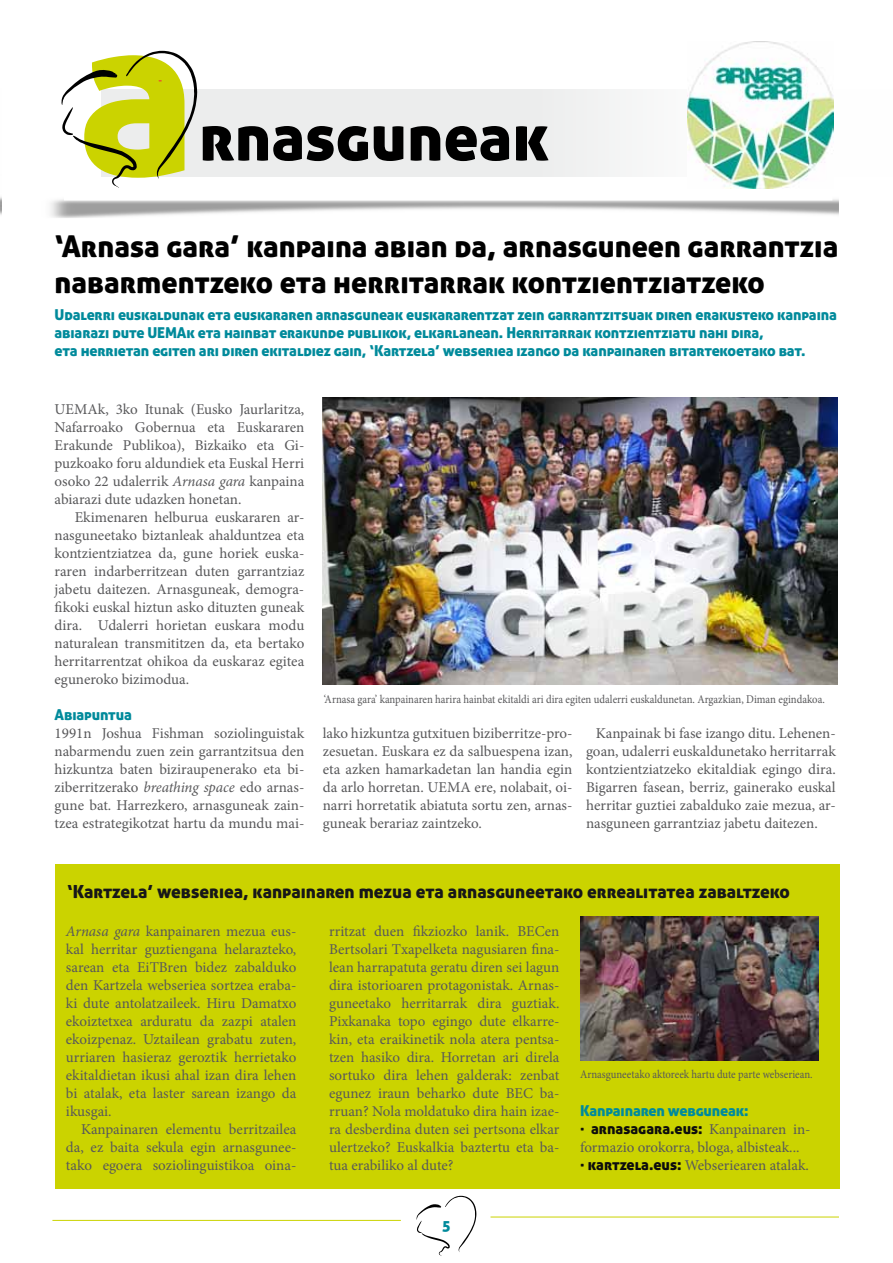
<style>
.page{position:relative;width:893px;height:1263px;background:#fff}
.page>*{position:absolute;margin:0;border:0;box-sizing:border-box;transform-origin:0 0}
.t1{font:226.8px "Aller Display";color:#cbd300}
.t2{font:64.8px "Aller Display";color:#000}
.t3{font:30px/36px "Aller Display";color:#000}
.t4{font:18px "Aller Display";color:#171718}
.t5{font:15px/18px "Minion Pro";color:#58585a;text-align:justify}
.t6{font:15px/18px "Aller Display";letter-spacing:-.01em;color:#008a9b}
.t7{font:11.85px "Minion Pro";color:#58585a;scale:.9 1}
.s1{font-style:italic}
.s2{color:#0d0d0e}
.s3{font-family:"Minion Pro";color:#58585a}
.s4{font-family:"Aller Display";color:#0d0d0e}
</style>
<div class="page">
<img style="left:0;top:197px;width:2px;height:18px">
<hr style="left:0;top:88px;width:2px;height:88px;background:#eceded">
<svg style="left:416px;top:1196px;width:60px;height:60px"></svg>
<hr style="left:52px;top:1220px;width:349px;height:1px;background:#cbd300">
<hr style="left:490px;top:1216px;width:349px;height:1px;background:#cbd300">
<div style="left:101px;top:89px;width:792px;height:88px;background:#eceded"></div>
<div style="left:55px;top:865px;width:785px;height:324px;background:#cbd300"></div>
<img style="left:323px;top:397px;width:515px;height:287px">
<img style="left:580px;top:917px;width:238px;height:143px">
<img style="left:687px;top:42px;width:147px;height:147px">
<svg style="left:61px;top:51px;width:136px;height:137px"></svg>
<h1 class="t1" style="left:77px;top:-50px;width:120px">a</h1>
<h2 class="t2" style="left:199px;top:96px;width:351px">rnasguneak</h2>
<h3 class="t3" style="left:55px;top:228px;width:785px">‘Arnasa gara’ kanpaina abian da, arnasguneen garrantzia nabarmentzeko eta herritarrak kontzientziatzeko</h3>
<p class="t6" style="left:55px;top:305px;width:784px">Udalerri euskaldunak eta euskararen arnasguneak euskararentzat zein garrantzitsuak diren erakusteko kanpaina abiarazi dute UEMAk eta hainbat erakunde publikok, elkarlanean. Herritarrak kontzientziatu nahi dira,<br>eta herrietan egiten ari diren ekitaldiez gain, ‘Kartzela’ webseriea izango da kanpainaren bitartekoetako bat.</p>
<p class="t5" style="left:55px;top:400px;width:251px">UEMAk, 3ko Itunak (Eusko Jaurlaritza, Nafarroako Gobernua eta Euskararen Erakunde Publikoa), Bizkaiko eta Gi&shy;puzkoako foru aldundiek eta Euskal Herri osoko 22 udalerrik <span class="s1">Arnasa gara</span> kanpaina abiarazi dute udazken honetan.</p>
<p class="t5" style="left:55px;top:508px;width:251px;text-indent:20px">Ekimenaren helburua euskararen ar&shy;nasguneetako biztanleak ahalduntzea eta kontzientziatzea da, gune horiek euska&shy;raren indarberritzean duten garrantziaz jabetu daitezen. Arnasguneak, demogra&shy;fikoki euskal hiztun asko dituzten guneak dira. Udalerri horietan euskara modu naturalean transmititzen da, eta bertako herritarrentzat ohikoa da euskaraz egitea eguneroko bizimodua.</p>
<p class="t6" style="left:55px;top:705px;width:79px">Abiapuntua</p>
<p class="t5" style="left:55px;top:724px;width:251px">1991n Joshua Fishman soziolinguistak nabarmendu zuen zein garrantzitsua den hizkuntza baten biziraupenerako eta bi&shy;ziberritzerako <span class="s1">breathing space</span> edo arnas&shy;gune bat. Harrezkero, arnasguneak zain&shy;tzea estrategikotzat hartu da mundu mai-</p>
<p class="t7" style="left:324px;top:692px;width:558px">‘Arnasa gara’ kanpainaren harira hainbat ekitaldi ari dira egiten udalerri euskaldunetan. Argazkian, Diman egindakoa.</p>
<p class="t5" style="left:323px;top:724px;width:251px">lako hizkuntza gutxituen biziberritze-pro&shy;zesuetan. Euskara ez da salbuespena izan, eta azken hamarkadetan lan handia egin da arlo horretan. UEMA ere, nolabait, oi&shy;narri horretatik abiatuta sortu zen, arnas&shy;guneak berariaz zaintzeko.</p>
<p class="t5" style="left:586px;top:724px;width:251px;text-indent:10px">Kanpainak bi fase izango ditu. Lehenen&shy;goan, udalerri euskaldunetako herritarrak kontzientziatzeko ekitaldiak egingo dira.<br>Bigarren fasean, berriz, gainerako euskal herritar guztiei zabalduko zaie mezua, ar&shy;nasguneen garrantziaz jabetu daitezen.</p>
<p class="t4" style="left:67px;top:880px;width:724px">‘Kartzela’ webseriea, kanpainaren mezua eta arnasguneetako errealitatea zabaltzeko</p>
<p class="t5" style="left:329px;top:922px;width:232px">rritzat duen fikziozko lanik. BECen Bertsolari Txapelketa nagusiaren fina&shy;lean harrapatuta geratu diren sei lagun dira istorioaren protagonistak. Arnas&shy;guneetako herritarrak dira guztiak.<br>Pixkanaka topo egingo dute elkarre&shy;kin, eta eraikinetik nola atera pentsa&shy;tzen hasiko dira. Horretan ari direla sortuko dira lehen galderak: zenbat egunez iraun beharko dute BEC ba&shy;rruan? Nola moldatuko dira hain izae&shy;ra desberdina duten sei pertsona elkar ulertzeko? Euskalkia baztertu eta ba&shy;tua erabiliko al dute?</p>
<p class="t5" style="left:66px;top:922px;width:232px"><span class="s1">Arnasa gara</span> kanpainaren mezua eus&shy;kal herritar guztiengana helarazteko, sarean eta EiTBren bidez zabalduko den Kartzela webseriea sortzea eraba&shy;ki dute antolatzaileek. Hiru Damatxo ekoiztetxea arduratu da zazpi atalen ekoizpenaz. Uztailean grabatu zuten, urriaren hasieraz geroztik herrietako ekitaldietan ikusi ahal izan dira lehen bi atalak, eta laster sarean izango da ikusgai.</p>
<p class="t5" style="left:66px;top:1120px;width:232px;text-indent:15px">Kanpainaren elementu berritzailea da, ez baita sekula egin arnasgunee&shy;tako egoera soziolinguistikoa oina-</p>
<p class="t7" style="left:580px;top:1066px;width:260px">Arnasguneetako aktoreek hartu dute parte webseriean.</p>
<p class="t6" style="left:580px;top:1101px;width:232px">Kanpainaren webguneak:<br><span class="s2">· arnasagara.eus:</span> <span class="s3">Kanpainaren in-</span></p>
<p class="t5" style="left:580px;top:1138px;width:230px">formazio orokorra, bloga, albisteak...<br><span class="s4">· kartzela.eus:</span> Webseriearen atalak.</p>
<p class="t6" style="left:442px;top:1217px;width:10px">5</p>
</div>
